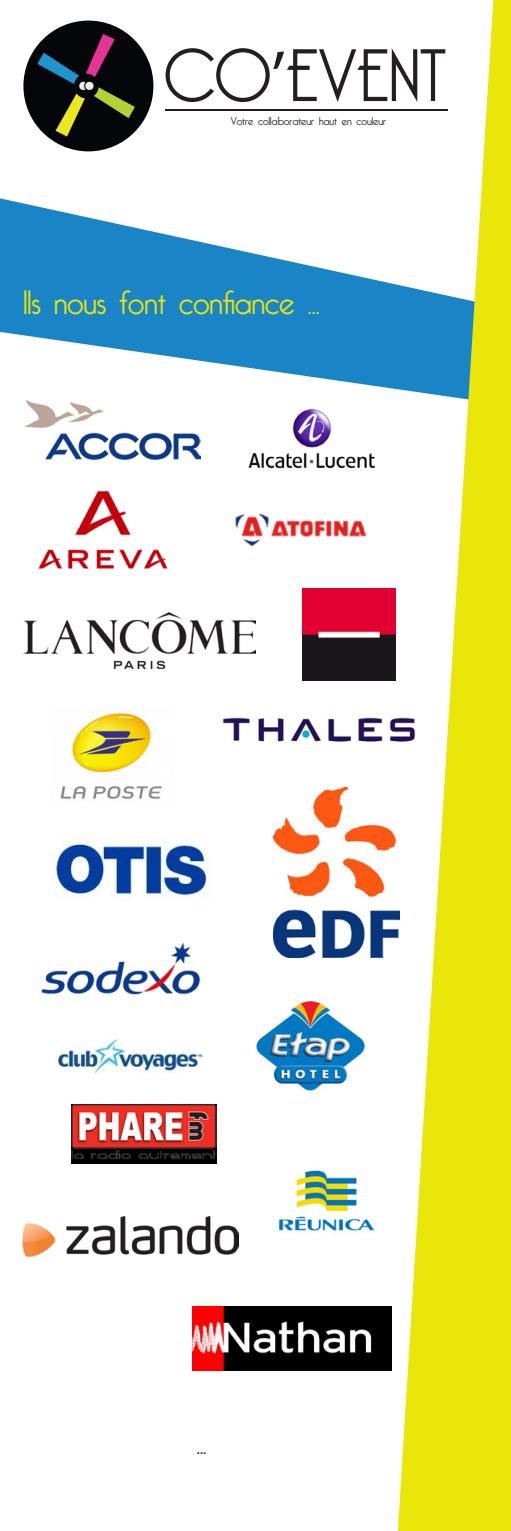
<style>
.page{position:relative;width:511px;height:1531px;background:#fff}
.page>*{position:absolute;margin:0;border:0;box-sizing:border-box;transform-origin:0 0}
.t1{font:300 72.3px "Bellerose";color:#231f20}
.t2{font:300 33px "Bellerose";color:#eae609}
.t3{font:300 27px "Bellerose";color:#141414}
.t4{font:300 11.4px "Bellerose";color:#231f20}
.t5{font:10.2px "Ali";color:#f4f4f3}
.s1{font-family:"Myriad Pro";font-weight:400}
</style>
<div class="page">
<svg style="left:0;top:198px;width:397px;height:192px;fill:#1a85c6"></svg>
<hr style="left:165px;top:109px;width:282px;height:1px;background:#231f20">
<div style="left:23px;top:21px;width:130px;height:130px;background:#05060a;border-radius:50%"></div>
<svg style="left:37px;top:34px;width:98px;height:103px"></svg>
<div style="left:74px;top:74px;width:25px;height:24px;background:#05060a;border-radius:50%"></div>
<svg style="left:397px;top:0;width:113px;height:1531px;fill:#eae609"></svg>
<img style="left:24px;top:400px;width:177px;height:61px">
<img style="left:248px;top:408px;width:127px;height:61px">
<img style="left:38px;top:491px;width:130px;height:78px">
<img style="left:235px;top:513px;width:132px;height:34px">
<img style="left:23px;top:612px;width:232px;height:57px">
<img style="left:223px;top:701px;width:207px;height:55px">
<img style="left:302px;top:588px;width:92px;height:92px">
<img style="left:60px;top:713px;width:102px;height:86px">
<img style="left:56px;top:836px;width:154px;height:63px">
<img style="left:273px;top:787px;width:126px;height:171px">
<img style="left:58px;top:1039px;width:144px;height:34px">
<img style="left:256px;top:1001px;width:109px;height:90px">
<img style="left:71px;top:1104px;width:145px;height:59px">
<img style="left:278px;top:1170px;width:97px;height:61px">
<img style="left:22px;top:1216px;width:216px;height:40px">
<img style="left:192px;top:1307px;width:199px;height:63px">
<img style="left:41px;top:942px;width:160px;height:53px">
<p class="t5" style="left:79px;top:79px;width:16px">CO</p>
<p class="t1" style="left:164px;top:34px;width:283px">CO<span class="s1">’</span>EVENT</p>
<p class="t4" style="left:230px;top:114px;width:157px">Votre collaborateur haut en couleur</p>
<p class="t2" style="left:23px;top:284px;width:298px">Ils nous font confiance ...</p>
<p class="t3" style="left:196px;top:1429px;width:11px">...</p>
</div>
